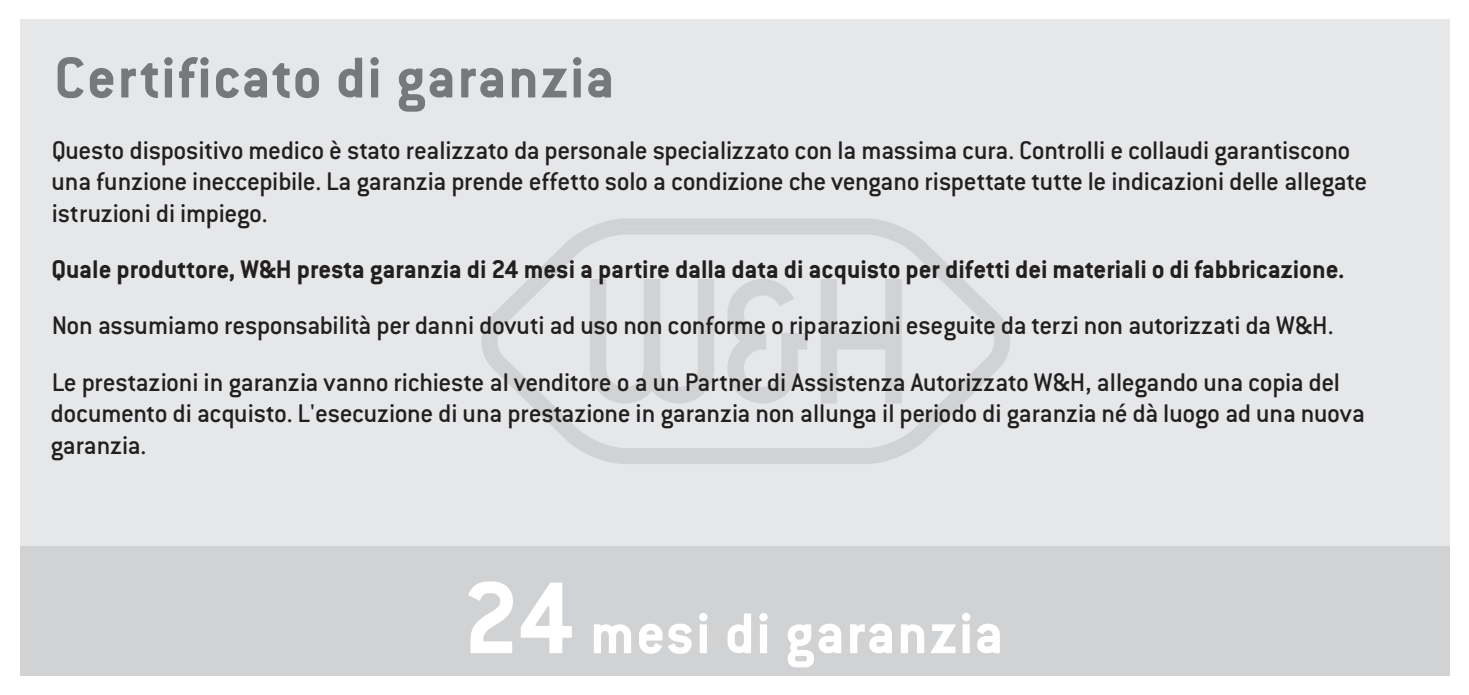
<style>
.page{position:relative;width:1469px;height:695px;background:#fff}
.page>*{position:absolute;margin:0;border:0;box-sizing:border-box;transform-origin:0 0}
.t1{font:700 63px "Conduit ITC Pro";letter-spacing:.025em;color:#76787b}
.t2{font:700 63px "Conduit ITC Pro";letter-spacing:.025em;color:#fff}
.t3{font:500 28px/31.5px "Conduit ITC Pro";letter-spacing:-.015em;color:#231f20}
.t4{font:700 28px "Conduit ITC Pro";color:#231f20}
.s1{font-size:112px}
</style>
<div class="page">
<div style="left:20px;top:20px;width:1429px;height:526px;background:#e6e7e9"></div>
<div style="left:20px;top:546px;width:1429px;height:129px;background:#d1d2d4"></div>
<svg style="left:481px;top:218px;width:529px;height:246px"></svg>
<svg style="left:486px;top:226px;width:519px;height:230px"></svg>
<h1 class="t1" style="left:54px;top:41px;width:562px">Certificato di garanzia</h1>
<p class="t3" style="left:51px;top:134px;width:1317px">Questo dispositivo medico è stato realizzato da personale specializzato con la massima cura. Controlli e collaudi garantiscono una funzione ineccepibile. La garanzia prende effetto solo a condizione che vengano rispettate tutte le indicazioni delle allegate istruzioni di impiego.</p>
<p class="t4" style="left:51px;top:253px;width:1294px">Quale produttore, W&amp;H presta garanzia di 24 mesi a partire dalla data di acquisto per difetti dei materiali o di fabbricazione.</p>
<p class="t3" style="left:52px;top:297px;width:1289px;line-height:56.4px">Non assumiamo responsabilità per danni dovuti ad uso non conforme o riparazioni eseguite da terzi non autorizzati da W&amp;H.<br>Le prestazioni in garanzia vanno richieste al venditore o a un Partner di Assistenza Autorizzato W&amp;H, allegando una copia del</p>
<p class="t3" style="left:51px;top:398px;width:1315px">documento di acquisto. L'esecuzione di una prestazione in garanzia non allunga il periodo di garanzia né dà luogo ad una nuova garanzia.</p>
<h1 class="t2" style="left:463px;top:597px;width:542px"><span class="s1">24</span> mesi di garanzia</h1>
</div>
